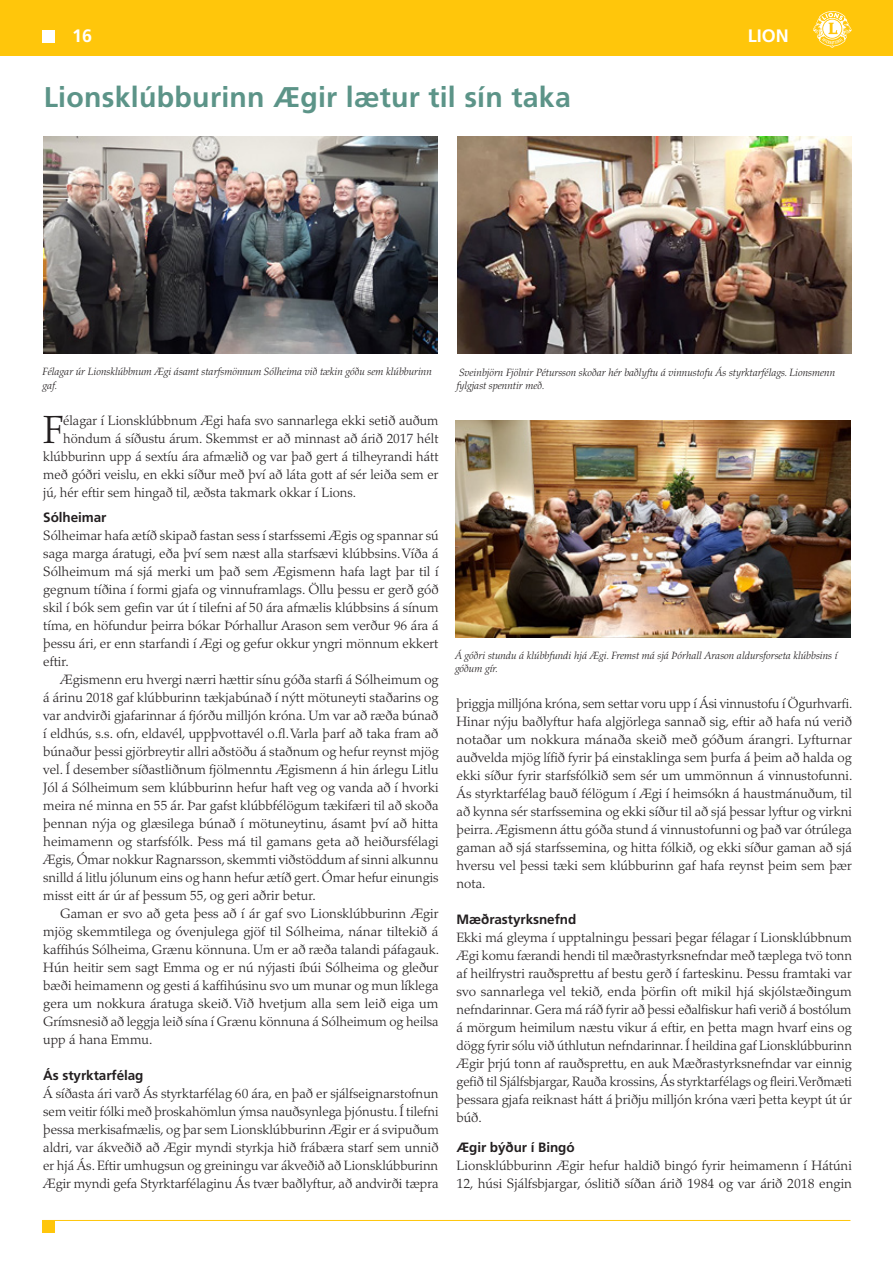
<style>
.page{position:relative;width:893px;height:1263px;background:#fff}
.page>*{position:absolute;margin:0;border:0;box-sizing:border-box;transform-origin:0 0}
.t1{font:300 39.15px "Palatino";color:#231f20}
.t2{font:700 28.5px "Frutiger";letter-spacing:.01em;color:#5c9488}
.t3{font:700 18px "Frutiger";color:#fff}
.t4{font:300 13.5px/18px "Palatino";color:#231f20;text-align:justify}
.t5{font:700 13.5px "Frutiger";letter-spacing:-.005em;color:#231f20}
.t6{font:italic 300 10.5px/13.5px "Palatino";color:#231f20}
</style>
<div class="page">
<div style="left:0;top:0;width:893px;height:55px;background:#ffc60b"></div>
<hr style="left:43px;top:1220px;width:807px;height:1px;background:#ffc60b">
<div style="left:43px;top:1220px;width:12px;height:13px;background:#ffc60b"></div>
<div style="left:43px;top:30px;width:12px;height:13px;background:#fff"></div>
<svg style="left:813px;top:11px;width:39px;height:37px"></svg>
<img style="left:43px;top:136px;width:395px;height:217px">
<img style="left:456px;top:420px;width:394px;height:217px">
<img style="left:457px;top:137px;width:395px;height:217px">
<h3 class="t3" style="left:72px;top:26px;width:22px">16</h3>
<h3 class="t3" style="left:748px;top:26px;width:43px">LION</h3>
<h2 class="t2" style="left:44px;top:81px;width:529px">Lionsklúbburinn Ægir lætur til sín taka</h2>
<p class="t6" style="left:43px;top:365px;width:391px">Félagar úr Lionsklúbbnum Ægi ásamt starfsmönnum Sólheima við tækin góðu sem klúbburinn gaf.</p>
<h1 class="t1" style="left:43px;top:407px;width:21px">F</h1>
<p class="t4" style="left:63px;top:412px;width:377px">élagar í Lionsklúbbnum Ægi hafa svo sannarlega ekki setið auðum</p>
<p class="t4" style="left:63px;top:430px;width:377px">höndum á síðustu árum. Skemmst er að minnast að árið 2017 hélt</p>
<p class="t4" style="left:43px;top:448px;width:397px">klúbburinn upp á sextíu ára afmælið og var það gert á tilheyrandi hátt</p>
<p class="t4" style="left:43px;top:466px;width:397px">með góðri veislu, en ekki síður með því að láta gott af sér leiða sem er</p>
<p class="t4" style="left:43px;top:484px;width:314px">jú, hér eftir sem hingað til, æðsta takmark okkar í Lions.</p>
<p class="t5" style="left:43px;top:509px;width:65px">Sólheimar</p>
<p class="t4" style="left:43px;top:527px;width:397px">Sólheimar hafa ætíð skipað fastan sess í starfssemi Ægis og spannar sú saga marga áratugi, eða því sem næst alla starfsævi klúbbsins. Víða á Sólheimum má sjá merki um það sem Ægismenn hafa lagt þar til í gegnum tíðina í formi gjafa og vinnuframlags. Öllu þessu er gerð góð skil í bók sem gefin var út í tilefni af 50 ára afmælis klúbbsins á sínum tíma, en höfundur þeirra bókar Þórhallur Arason sem verður 96 ára á þessu ári, er enn starfandi í Ægi og gefur okkur yngri mönnum ekkert eftir.</p>
<p class="t4" style="left:43px;top:671px;width:397px;text-indent:17px">Ægismenn eru hvergi nærri hættir sínu góða starfi á Sólheimum og á árinu 2018 gaf klúbburinn tækjabúnað í nýtt mötuneyti staðarins og var andvirði gjafarinnar á fjórðu milljón króna. Um var að ræða búnað í eldhús, s.s. ofn, eldavél, uppþvottavél o.fl. Varla þarf að taka fram að búnaður þessi gjörbreytir allri aðstöðu á staðnum og hefur reynst mjög vel. Í desember síðastliðnum fjölmenntu Ægismenn á hin árlegu Litlu Jól á Sólheimum sem klúbburinn hefur haft veg og vanda að í hvorki meira né minna en 55 ár. Þar gafst klúbbfélögum tækifæri til að skoða þennan nýja og glæsilega búnað í mötuneytinu, ásamt því að hitta heimamenn og starfsfólk. Þess má til gamans geta að heiðursfélagi Ægis, Ómar nokkur Ragnarsson, skemmti viðstöddum af sinni alkunnu snilld á litlu jólunum eins og hann hefur ætíð gert. Ómar hefur einungis misst eitt ár úr af þessum 55, og geri aðrir betur.</p>
<p class="t4" style="left:43px;top:905px;width:397px;text-indent:17px">Gaman er svo að geta þess að í ár gaf svo Lionsklúbburinn Ægir mjög skemmtilega og óvenjulega gjöf til Sólheima, nánar tiltekið á kaffihús Sólheima, Grænu könnuna. Um er að ræða talandi páfagauk.<br>Hún heitir sem sagt Emma og er nú nýjasti íbúi Sólheima og gleður bæði heimamenn og gesti á kaffihúsinu svo um munar og mun líklega gera um nokkura áratuga skeið. Við hvetjum alla sem leið eiga um Grímsnesið að leggja leið sína í Grænu könnuna á Sólheimum og heilsa upp á hana Emmu.</p>
<p class="t5" style="left:43px;top:1067px;width:102px">Ás styrktarfélag</p>
<p class="t4" style="left:43px;top:1085px;width:397px">Á síðasta ári varð Ás styrktarfélag 60 ára, en það er sjálfseignarstofnun sem veitir fólki með þroskahömlun ýmsa nauðsynlega þjónustu. Í tilefni þessa merkisafmælis, og þar sem Lionsklúbburinn Ægir er á svipuðum aldri, var ákveðið að Ægir myndi styrkja hið frábæra starf sem unnið er hjá Ás. Eftir umhugsun og greiningu var ákveðið að Lionsklúbburinn Ægir myndi gefa Styrktarfélaginu Ás tvær baðlyftur, að andvirði tæpra</p>
<p class="t6" style="left:456px;top:365px;width:380px">Sveinbjörn Fjölnir Pétursson skoðar hér baðlyftu á vinnustofu Ás styrktarfélags. Lionsmenn fylgjast spenntir með.</p>
<p class="t6" style="left:455px;top:649px;width:384px">Á góðri stundu á klúbbfundi hjá Ægi. Fremst má sjá Þórhall Arason aldursforseta klúbbsins í góðum gír.</p>
<p class="t4" style="left:457px;top:695px;width:397px">þriggja milljóna króna, sem settar voru upp í Ási vinnustofu í Ögurhvarfi.<br>Hinar nýju baðlyftur hafa algjörlega sannað sig, eftir að hafa nú verið notaðar um nokkura mánaða skeið með góðum árangri. Lyfturnar auðvelda mjög lífið fyrir þá einstaklinga sem þurfa á þeim að halda og ekki síður fyrir starfsfólkið sem sér um ummönnun á vinnustofunni.<br>Ás styrktarfélag bauð félögum í Ægi í heimsókn á haustmánuðum, til að kynna sér starfssemina og ekki síður til að sjá þessar lyftur og virkni þeirra. Ægismenn áttu góða stund á vinnustofunni og það var ótrúlega gaman að sjá starfssemina, og hitta fólkið, og ekki síður gaman að sjá hversu vel þessi tæki sem klúbburinn gaf hafa reynst þeim sem þær nota.</p>
<p class="t5" style="left:457px;top:911px;width:121px">Mæðrastyrksnefnd</p>
<p class="t4" style="left:457px;top:929px;width:397px">Ekki má gleyma í upptalningu þessari þegar félagar í Lionsklúbbnum Ægi komu færandi hendi til mæðrastyrksnefndar með tæplega tvö tonn af heilfrystri rauðsprettu af bestu gerð í farteskinu. Þessu framtaki var svo sannarlega vel tekið, enda þörfin oft mikil hjá skjólstæðingum nefndarinnar. Gera má ráð fyrir að þessi eðalfiskur hafi verið á bostólum á mörgum heimilum næstu vikur á eftir, en þetta magn hvarf eins og dögg fyrir sólu við úthlutun nefndarinnar. Í heildina gaf Lionsklúbburinn Ægir þrjú tonn af rauðsprettu, en auk Mæðrastyrksnefndar var einnig gefið til Sjálfsbjargar, Rauða krossins, Ás styrktarfélags og fleiri. Verðmæti þessara gjafa reiknast hátt á þriðju milljón króna væri þetta keypt út úr búð.</p>
<p class="t5" style="left:457px;top:1139px;width:120px">Ægir býður í Bingó</p>
<p class="t4" style="left:457px;top:1157px;width:397px">Lionsklúbburinn Ægir hefur haldið bingó fyrir heimamenn í Hátúni<br>12, húsi Sjálfsbjargar, óslitið síðan árið 1984 og var árið 2018 engin</p>
</div>
